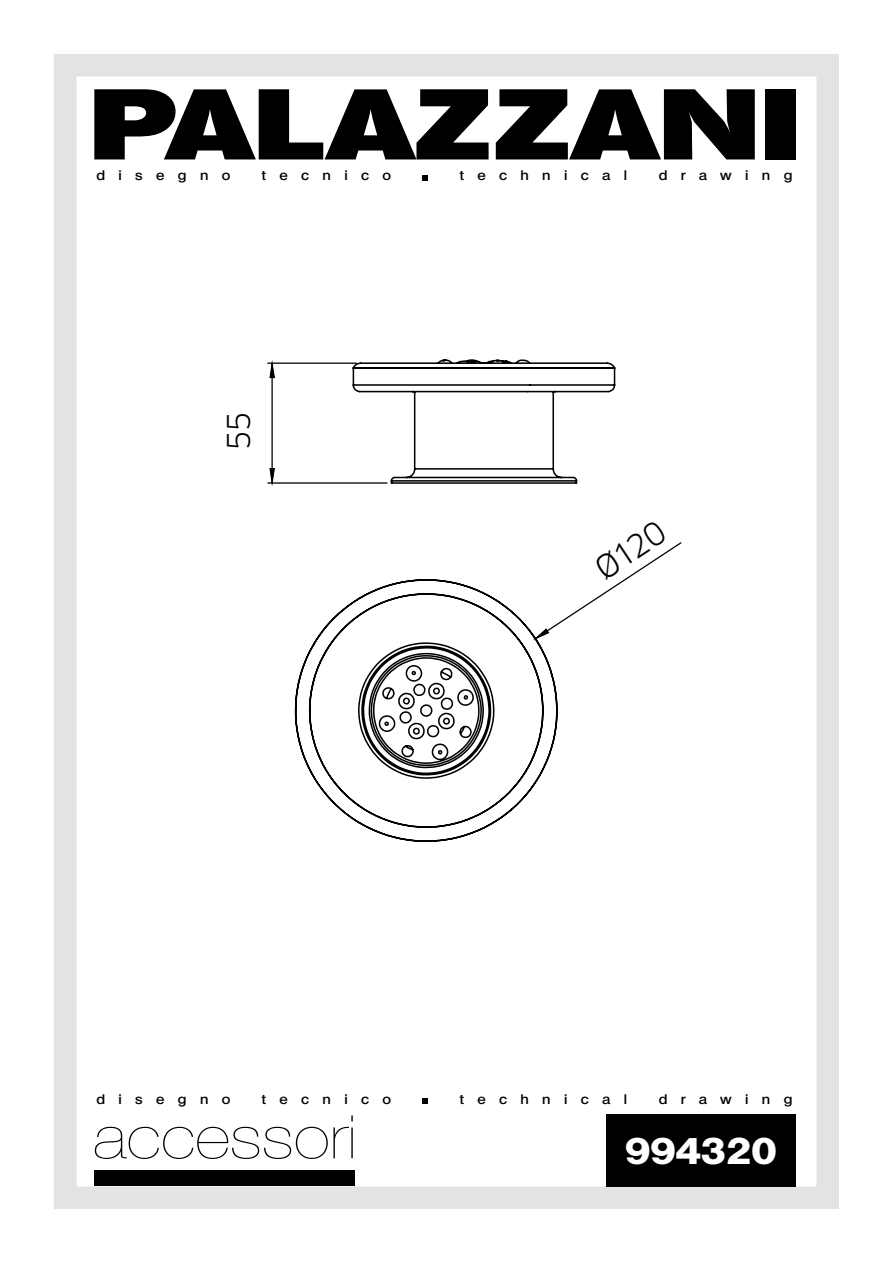
<style>
.page{position:relative;width:893px;height:1263px;background:#fff}
.page>*{position:absolute;margin:0;border:0;box-sizing:border-box;transform-origin:0 0}
.t1{font:200 60px "Helvetica Neue";color:#000;scale:1.15 1}
.t2{font:800 36px "Olympia";color:#fff;scale:1.1 1}
.t3{font:30.75px "Clan LF";color:#000}
.t4{font:600 13.5px "Olympia";letter-spacing:.9em;color:#000;scale:1.1 1}
</style>
<div class="page">
<div style="left:54px;top:54px;width:785px;height:1155px;border:22px solid #e3e3e3"></div>
<svg style="left:496px;top:89px;width:259px;height:70px"></svg>
<div style="left:765px;top:89px;width:31px;height:70px;background:#000"></div>
<svg style="left:94px;top:89px;width:395px;height:70px"></svg>
<svg style="left:422px;top:175px;width:6px;height:5px"></svg>
<svg style="left:422px;top:1098px;width:6px;height:6px"></svg>
<div style="left:606px;top:1114px;width:190px;height:72px;background:#000"></div>
<div style="left:94px;top:1170px;width:261px;height:16px;background:#000"></div>
<svg style="left:270px;top:363px;width:4px;height:120px"></svg>
<svg style="left:294px;top:359px;width:323px;height:483px"></svg>
<p class="t4" style="left:96px;top:168px;width:123px">disegno</p>
<p class="t4" style="left:262px;top:168px;width:119px">tecnico</p>
<p class="t4" style="left:460px;top:168px;width:154px">technical</p>
<p class="t4" style="left:659px;top:168px;width:123px">drawing</p>
<h3 class="t3" style="left:222px;top:450px;width:39px;rotate:-90deg">55</h3>
<h3 class="t3" style="left:589px;top:557px;width:78px;rotate:-33deg">Ø120</h3>
<p class="t4" style="left:96px;top:1091px;width:123px">disegno</p>
<p class="t4" style="left:262px;top:1091px;width:119px">tecnico</p>
<p class="t4" style="left:460px;top:1091px;width:154px">technical</p>
<p class="t4" style="left:659px;top:1091px;width:123px">drawing</p>
<h1 class="t1" style="left:93px;top:1102px;width:230px">accessori</h1>
<h2 class="t2" style="left:625px;top:1130px;width:139px">994320</h2>
</div>
